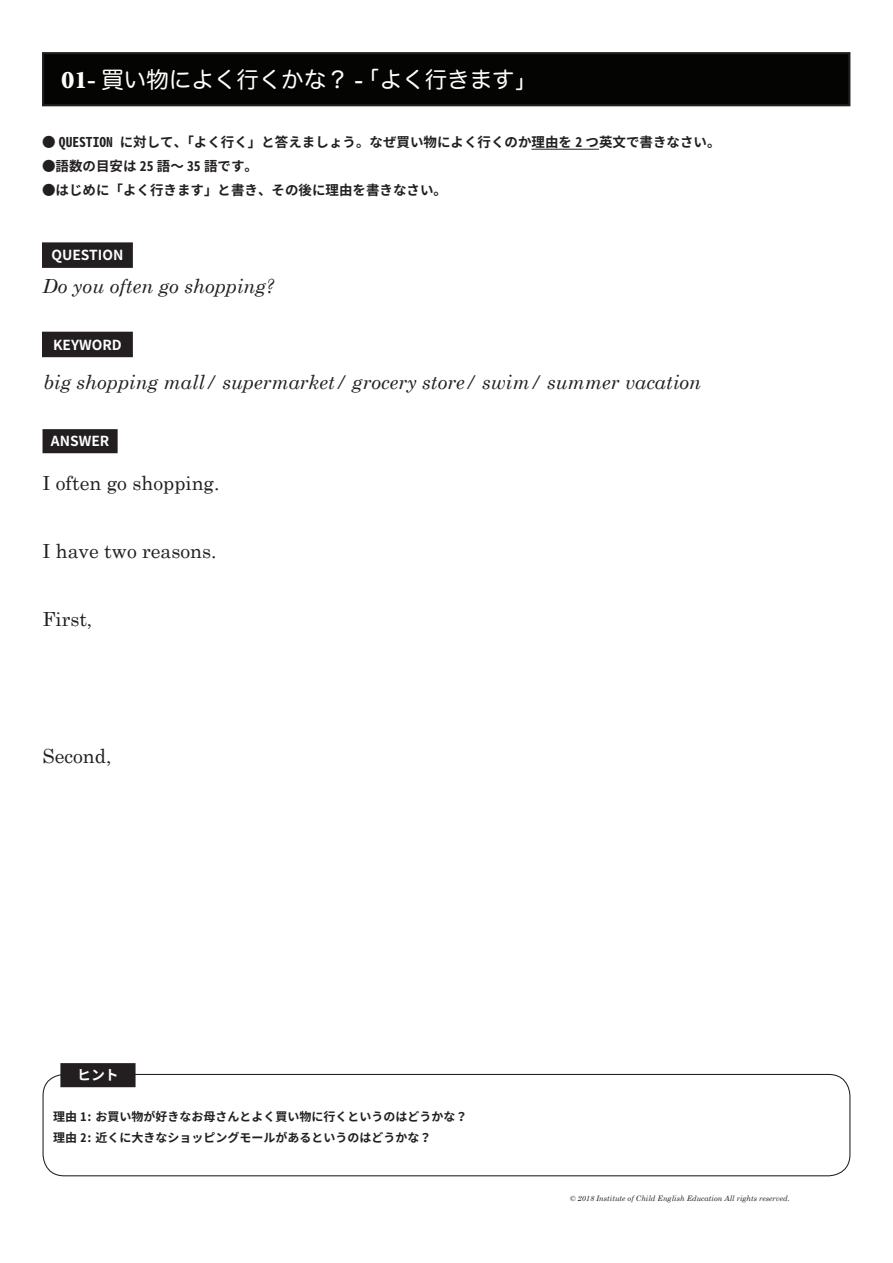
<style>
.page{position:relative;width:893px;height:1263px;background:#fff}
.page>*{position:absolute;margin:0;border:0;box-sizing:border-box;transform-origin:0 0}
.t1{font:22.5px "Hira Maru Pro N W4";color:#fff}
.t2{font:italic 19.5px "Century Schoolbook";color:#231f20}
.t3{font:19.5px "Century Schoolbook";color:#231f20}
.t4{font:700 13.8px "Noto Sans CJ Kjp";color:#fff}
.t5{font:700 13.5px "Noto Sans Mono CJ Kjp";color:#231f20}
.t6{font:700 12px "Noto Sans Mono CJ Kjp";color:#231f20}
.t7{font:italic 7.5px "Century Schoolbook";color:#231f20}
.s1{font-family:"Minion Std";font-weight:900;font-size:25.5px}
</style>
<div class="page">
<div style="left:43px;top:1074px;width:807px;height:102px;border:1px solid #231f20;border-radius:21px"></div>
<div style="left:61px;top:1064px;width:73px;height:22px;background:#231f20"></div>
<div style="left:60px;top:1063px;width:76px;height:24px;border:2px solid #231f20"></div>
<div style="left:43px;top:243px;width:89px;height:24px;background:#231f20"></div>
<div style="left:42px;top:242px;width:91px;height:26px;border:2px solid #231f20"></div>
<div style="left:44px;top:430px;width:73px;height:22px;background:#231f20"></div>
<div style="left:43px;top:429px;width:75px;height:24px;border:2px solid #231f20"></div>
<div style="left:43px;top:53px;width:806px;height:52px;background:#040503"></div>
<div style="left:42px;top:52px;width:808px;height:54px;border:2px solid #231f20"></div>
<div style="left:43px;top:333px;width:89px;height:23px;background:#231f20"></div>
<div style="left:42px;top:332px;width:91px;height:25px;border:2px solid #231f20"></div>
<hr style="left:531px;top:149px;width:68px;height:1px;background:#231f20">
<p class="t1" style="left:62px;top:60px;width:477px"><span class="s1">01-</span> 買い物によく行くかな？ <span class="s1">-</span> 「よく行きます」</p>
<p class="t5" style="left:42px;top:135px;width:680px">● QUESTION に対して、「よく行く」と答えましょう。なぜ買い物によく行くのか理由を 2 つ英文で書きなさい。</p>
<p class="t5" style="left:42px;top:158px;width:218px">●語数の目安は 25 語〜 35 語です。</p>
<p class="t5" style="left:42px;top:182px;width:406px">●はじめに「よく行きます」と書き、その後に理由を書きなさい。</p>
<p class="t4" style="left:51px;top:248px;width:73px">QUESTION</p>
<p class="t2" style="left:43px;top:271px;width:234px">Do you often go shopping?</p>
<p class="t4" style="left:53px;top:337px;width:70px">KEYWORD</p>
<p class="t2" style="left:43px;top:367px;width:659px">big shopping mall/ supermarket/ grocery store/ swim/ summer vacation</p>
<p class="t4" style="left:51px;top:434px;width:60px">ANSWER</p>
<p class="t3" style="left:43px;top:466px;width:178px">I often go shopping.</p>
<p class="t3" style="left:43px;top:534px;width:176px">I have two reasons.</p>
<p class="t3" style="left:43px;top:603px;width:51px">First,</p>
<p class="t3" style="left:43px;top:739px;width:70px">Second,</p>
<p class="t4" style="left:77px;top:1067px;width:43px">ヒント</p>
<p class="t6" style="left:53px;top:1109px;width:415px">理由 1: お買い物が好きなお母さんとよく買い物に行くというのはどうかな？</p>
<p class="t6" style="left:53px;top:1130px;width:379px">理由 2: 近くに大きなショッピングモールがあるというのはどうかな？</p>
<p class="t7" style="left:570px;top:1192px;width:222px">© 2018 Institute of Child English Education All rights reserved.</p>
</div>
